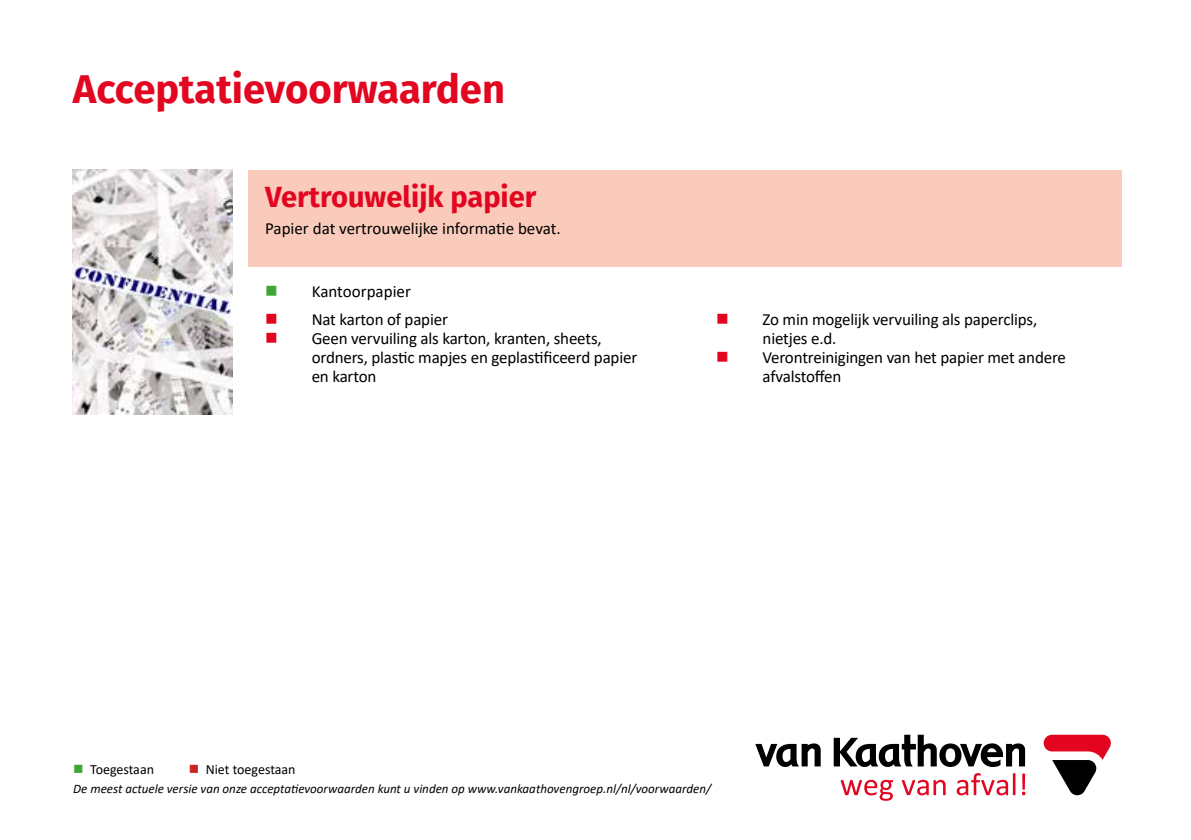
<style>
.page{position:relative;width:1191px;height:840px;background:#fff}
.page>*{position:absolute;margin:0;border:0;box-sizing:border-box;transform-origin:0 0}
.t1{font:700 40px "Fira Sans";color:#e20620}
.t2{font:700 29.2px "Fira Sans";color:#e30520}
.t3{font:17px/19px "Calibri";letter-spacing:-.01em;color:#000}
.t4{font:14px "Calibri";color:#020203}
.t5{font:italic 13px "Calibri";color:#000}
.s1{color:#3fa535}
.s2{color:#e30520}
.s3{color:#c92520}
</style>
<div class="page">
<svg style="left:1043px;top:734px;width:68px;height:60px"></svg>
<svg style="left:840px;top:779px;width:53px;height:21px"></svg>
<svg style="left:901px;top:779px;width:44px;height:15px"></svg>
<svg style="left:956px;top:773px;width:59px;height:21px"></svg>
<svg style="left:1022px;top:773px;width:3px;height:21px"></svg>
<svg style="left:755px;top:734px;width:270px;height:32px"></svg>
<div style="left:248px;top:170px;width:873px;height:96px;background:#facbbb"></div>
<img style="left:72px;top:169px;width:160px;height:245px">
<h1 class="t1" style="left:73px;top:56px;width:434px">Acceptatievoorwaarden</h1>
<h2 class="t2" style="left:265px;top:172px;width:273px">Vertrouwelijk papier</h2>
<p class="t3" style="left:265px;top:218px;width:297px">Papier dat vertrouwelijke informatie bevat.</p>
<p class="t3" style="left:265px;top:281px;width:147px"><span class="s1">■</span> Kantoorpapier</p>
<p class="t3" style="left:265px;top:309px;width:184px"><span class="s2">■</span> Nat karton of papier</p>
<p class="t3" style="left:312px;top:328px;width:327px;text-indent:-47px"><span class="s2">■</span> Geen vervuiling als karton, kranten, sheets, ordners, plastic mapjes en geplastificeerd papier en karton</p>
<p class="t3" style="left:762px;top:309px;width:276px;text-indent:-47px"><span class="s2">■</span> Zo min mogelijk vervuiling als paperclips, nietjes e.d.</p>
<p class="t3" style="left:762px;top:347px;width:305px;text-indent:-47px"><span class="s2">■</span> Verontreinigingen van het papier met andere afvalstoffen</p>
<p class="t4" style="left:73px;top:759px;width:82px"><span class="s1">■</span> Toegestaan</p>
<p class="t4" style="left:189px;top:759px;width:108px"><span class="s3">■</span> Niet toegestaan</p>
<p class="t5" style="left:73px;top:779px;width:639px">De meest actuele versie van onze acceptatievoorwaarden kunt u vinden op www.vankaathovengroep.nl/nl/voorwaarden/</p>
</div>
